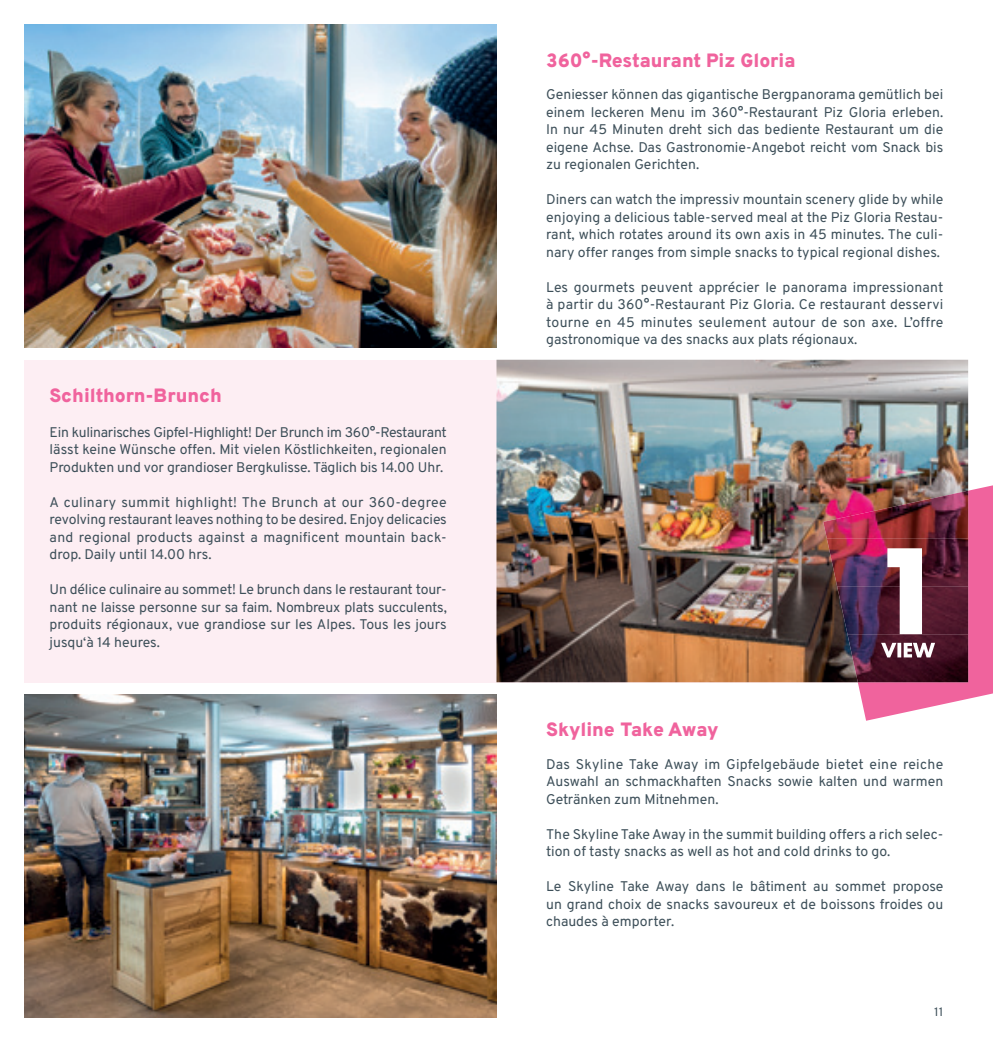
<style>
.page{position:relative;width:993px;height:1042px;background:#fff}
.page>*{position:absolute;margin:0;border:0;box-sizing:border-box;transform-origin:0 0}
.t1{font:900 19.25px "Overpass";color:#f0639d}
.t2{font:14px/17.5px "Overpass";color:#3d4f59;text-align:justify}
.t3{font:12.25px "Overpass";color:#3d4f59}
</style>
<div class="page">
<div style="left:25px;top:360px;width:942px;height:322px;background:#fdeef3"></div>
<img style="left:496px;top:360px;width:471px;height:322px">
<img style="left:823px;top:491px;width:34px;height:47px">
<img style="left:826px;top:538px;width:31px;height:48px">
<img style="left:836px;top:586px;width:21px;height:48px">
<img style="left:847px;top:634px;width:10px;height:48px">
<img style="left:857px;top:485px;width:135px;height:236px">
<img style="left:25px;top:25px;width:471px;height:322px">
<img style="left:25px;top:694px;width:471px;height:323px">
<h1 class="t1" style="left:50px;top:379px;width:174px">Schilthorn-Brunch</h1>
<p class="t2" style="left:50px;top:422px;width:398px">Ein kulinarisches Gipfel-Highlight! Der Brunch im 360°-Restaurant lässt keine Wünsche offen. Mit vielen Köstlichkeiten, regionalen Produkten und vor grandioser Bergkulisse. Täglich bis 14.00 Uhr.</p>
<p class="t2" style="left:50px;top:492px;width:398px">A culinary summit highlight! The Brunch at our 360-degree revolving restaurant leaves nothing to be desired. Enjoy delicacies and regional products against a magnificent mountain back&shy;drop. Daily until 14.00 hrs.</p>
<p class="t2" style="left:50px;top:580px;width:398px">Un délice culinaire au sommet! Le brunch dans le restaurant tour&shy;nant ne laisse personne sur sa faim. Nombreux plats succulents, produits régionaux, vue grandiose sur les Alpes. Tous les jours jusqu‘à 14 heures.</p>
<h1 class="t1" style="left:546px;top:44px;width:251px">360°-Restaurant Piz Gloria</h1>
<p class="t2" style="left:546px;top:85px;width:398px">Geniesser können das gigantische Bergpanorama gemütlich bei einem leckeren Menu im 360°-Restaurant Piz Gloria erleben.<br>In nur 45 Minuten dreht sich das bediente Restaurant um die eigene Achse. Das Gastronomie-Angebot reicht vom Snack bis zu regionalen Gerichten.</p>
<p class="t2" style="left:546px;top:190px;width:398px">Diners can watch the impressiv mountain scenery glide by while enjoying a delicious table-served meal at the Piz Gloria Restau&shy;rant, which rotates around its own axis in 45 minutes. The culi&shy;nary offer ranges from simple snacks to typical regional dishes.</p>
<p class="t2" style="left:546px;top:277px;width:398px">Les gourmets peuvent apprécier le panorama impressionant à partir du 360°-Restaurant Piz Gloria. Ce restaurant desservi tourne en 45 minutes seulement autour de son axe. L’offre gastronomique va des snacks aux plats régionaux.</p>
<h1 class="t1" style="left:546px;top:714px;width:174px">Skyline Take Away</h1>
<p class="t2" style="left:546px;top:755px;width:398px">Das Skyline Take Away im Gipfelgebäude bietet eine reiche Auswahl an schmackhaften Snacks sowie kalten und warmen Getränken zum Mitnehmen.</p>
<p class="t2" style="left:546px;top:825px;width:398px">The Skyline Take Away in the summit building offers a rich selec&shy;tion of tasty snacks as well as hot and cold drinks to go.</p>
<p class="t2" style="left:546px;top:877px;width:398px">Le Skyline Take Away dans le bâtiment au sommet propose un grand choix de snacks savoureux et de boissons froides ou chaudes à emporter.</p>
<p class="t3" style="left:933px;top:1002px;width:11px">11</p>
</div>
